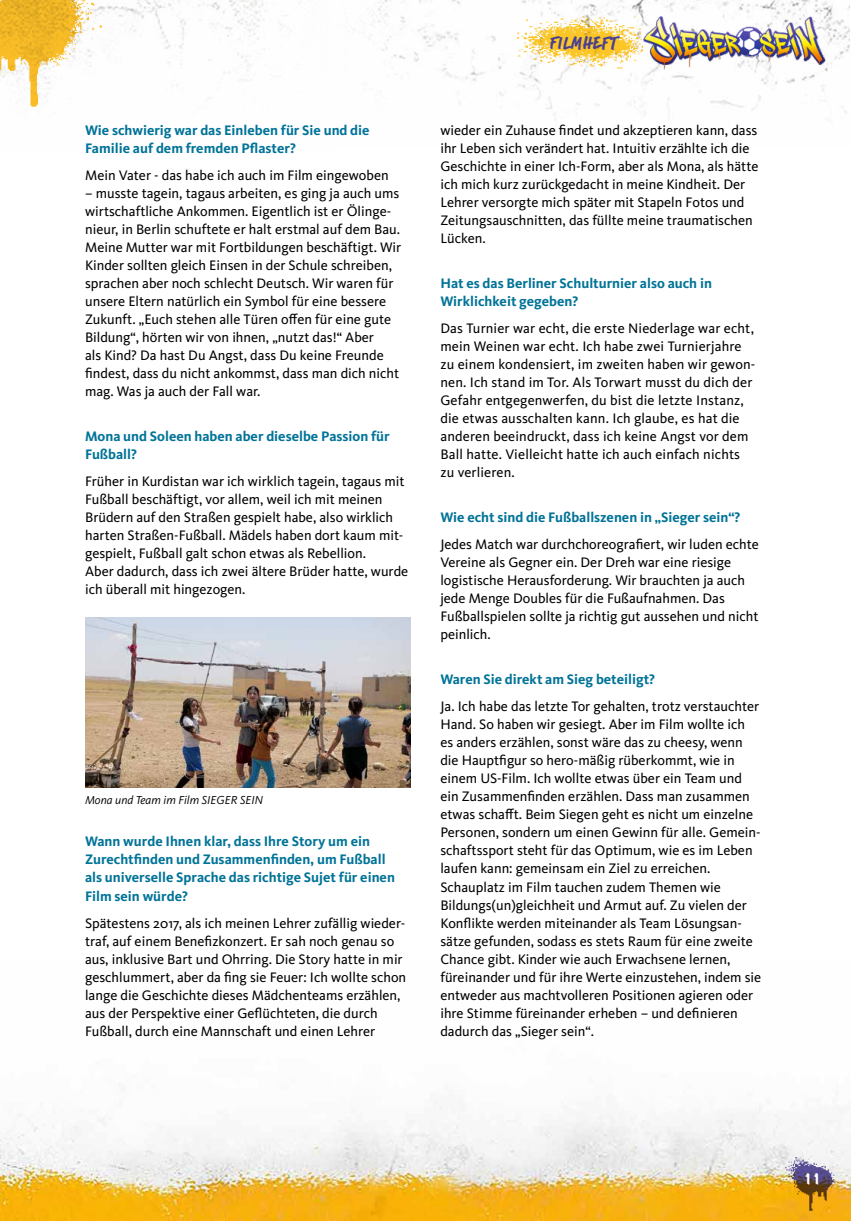
<style>
.page{position:relative;width:851px;height:1221px;background:#fff}
.page>*{position:absolute;margin:0;border:0;box-sizing:border-box;transform-origin:0 0}
.Fließ_9_5_Flatter{font:14.25px/18px "Kievit OT";color:#000}
.Fließ_9_5_Flatter-2{font:700 14.25px/18px "Kievit OT";color:#007398}
.t1{font:700 14.25px "Sandwich Marker Pro";letter-spacing:.075em;color:#483f93}
.t2{font:expanded 13.05px "Marker Felt";color:#fff}
.Credits{font:italic 12px "Kievit OT";color:#000}
</style>
<div class="page">
<img style="left:0;top:1084px;width:850px;height:136px">
<img style="left:783px;top:1156px;width:56px;height:55px">
<img style="left:101px;top:0;width:199px;height:99px">
<img style="left:354px;top:0;width:495px;height:120px">
<img style="left:637px;top:7px;width:197px;height:71px">
<img style="left:517px;top:14px;width:125px;height:59px">
<img style="left:0;top:0;width:101px;height:107px">
<img style="left:85px;top:617px;width:325px;height:170px">
<p class="Fließ_9_5_Flatter-2" style="left:85px;top:121px;width:286px">Wie schwierig war das Einleben für Sie und die<br>Familie auf dem fremden Pflaster?</p>
<p class="Fließ_9_5_Flatter" style="left:85px;top:166px;width:305px">Mein Vater - das habe ich auch im Film eingewoben</p>
<p class="Fließ_9_5_Flatter" style="left:85px;top:184px;width:317px">– musste tagein, tagaus arbeiten, es ging ja auch ums wirtschaftliche Ankommen. Eigentlich ist er Ölinge&shy;nieur, in Berlin schuftete er halt erstmal auf dem Bau.<br>Meine Mutter war mit Fortbildungen beschäftigt. Wir Kinder sollten gleich Einsen in der Schule schreiben, sprachen aber noch schlecht Deutsch. Wir waren für unsere Eltern natürlich ein Symbol für eine bessere Zukunft. „Euch stehen alle Türen offen für eine gute Bildung“, hörten wir von ihnen, „nutzt das!“ Aber<br>als Kind? Da hast Du Angst, dass Du keine Freunde findest, dass du nicht ankommst, dass man dich nicht mag. Was ja auch der Fall war.</p>
<p class="Fließ_9_5_Flatter-2" style="left:85px;top:427px;width:306px">Mona und Soleen haben aber dieselbe Passion für<br>Fußball?</p>
<p class="Fließ_9_5_Flatter" style="left:85px;top:472px;width:321px">Früher in Kurdistan war ich wirklich tagein, tagaus mit Fußball beschäftigt, vor allem, weil ich mit meinen Brüdern auf den Straßen gespielt habe, also wirklich harten Straßen-Fußball. Mädels haben dort kaum mit&shy;gespielt, Fußball galt schon etwas als Rebellion.</p>
<p class="Fließ_9_5_Flatter" style="left:85px;top:562px;width:325px">Aber dadurch, dass ich zwei ältere Brüder hatte, wurde ich überall mit hingezogen.</p>
<p class="Credits" style="left:85px;top:793px;width:179px">Mona und Team im Film SIEGER SEIN</p>
<p class="Fließ_9_5_Flatter-2" style="left:85px;top:832px;width:311px">Wann wurde Ihnen klar, dass Ihre Story um ein Zurechtfinden und Zusammenfinden, um Fußball als universelle Sprache das richtige Sujet für einen Film sein würde?</p>
<p class="Fließ_9_5_Flatter" style="left:85px;top:913px;width:322px">Spätestens 2017, als ich meinen Lehrer zufällig wieder&shy;traf, auf einem Benefizkonzert. Er sah noch genau so aus, inklusive Bart und Ohrring. Die Story hatte in mir geschlummert, aber da fing sie Feuer: Ich wollte schon lange die Geschichte dieses Mädchenteams erzählen, aus der Perspektive einer Geflüchteten, die durch Fußball, durch eine Mannschaft und einen Lehrer</p>
<p class="t1" style="left:549px;top:36px;width:69px">FILMHEFT</p>
<p class="Fließ_9_5_Flatter" style="left:440px;top:121px;width:319px">wieder ein Zuhause findet und akzeptieren kann, dass ihr Leben sich verändert hat. Intuitiv erzählte ich die Geschichte in einer Ich-Form, aber als Mona, als hätte ich mich kurz zurückgedacht in meine Kindheit. Der Lehrer versorgte mich später mit Stapeln Fotos und Zeitungsauschnitten, das füllte meine traumatischen Lücken.</p>
<p class="Fließ_9_5_Flatter-2" style="left:440px;top:274px;width:273px">Hat es das Berliner Schulturnier also auch in<br>Wirklichkeit gegeben?</p>
<p class="Fließ_9_5_Flatter" style="left:440px;top:319px;width:316px">Das Turnier war echt, die erste Niederlage war echt, mein Weinen war echt. Ich habe zwei Turnierjahre zu einem kondensiert, im zweiten haben wir gewon&shy;nen. Ich stand im Tor. Als Torwart musst du dich der Gefahr entgegenwerfen, du bist die letzte Instanz, die etwas ausschalten kann. Ich glaube, es hat die anderen beeindruckt, dass ich keine Angst vor dem Ball hatte. Vielleicht hatte ich auch einfach nichts zu verlieren.</p>
<p class="Fließ_9_5_Flatter-2" style="left:440px;top:508px;width:301px">Wie echt sind die Fußballszenen in „Sieger sein“?</p>
<p class="Fließ_9_5_Flatter" style="left:440px;top:535px;width:320px">Jedes Match war durchchoreografiert, wir luden echte Vereine als Gegner ein. Der Dreh war eine riesige logistische Herausforderung. Wir brauchten ja auch jede Menge Doubles für die Fußaufnahmen. Das Fußballspielen sollte ja richtig gut aussehen und nicht peinlich.</p>
<p class="Fließ_9_5_Flatter-2" style="left:440px;top:670px;width:216px">Waren Sie direkt am Sieg beteiligt?</p>
<p class="Fließ_9_5_Flatter" style="left:440px;top:697px;width:321px">Ja. Ich habe das letzte Tor gehalten, trotz verstauchter Hand. So haben wir gesiegt. Aber im Film wollte ich es anders erzählen, sonst wäre das zu cheesy, wenn die Hauptfigur so hero-mäßig rüberkommt, wie in einem US-Film. Ich wollte etwas über ein Team und ein Zusammenfinden erzählen. Dass man zusammen etwas schafft. Beim Siegen geht es nicht um einzelne Personen, sondern um einen Gewinn für alle. Gemein&shy;schaftssport steht für das Optimum, wie es im Leben laufen kann: gemeinsam ein Ziel zu erreichen.</p>
<p class="Fließ_9_5_Flatter" style="left:440px;top:877px;width:322px">Schauplatz im Film tauchen zudem Themen wie Bildungs(un)gleichheit und Armut auf. Zu vielen der Konflikte werden miteinander als Team Lösungsan&shy;sätze gefunden, sodass es stets Raum für eine zweite Chance gibt. Kinder wie auch Erwachsene lernen, füreinander und für ihre Werte einzustehen, indem sie entweder aus machtvolleren Positionen agieren oder ihre Stimme füreinander erheben – und definieren dadurch das „Sieger sein“.</p>
<p class="t2" style="left:803px;top:1168px;width:19px">11</p>
</div>
